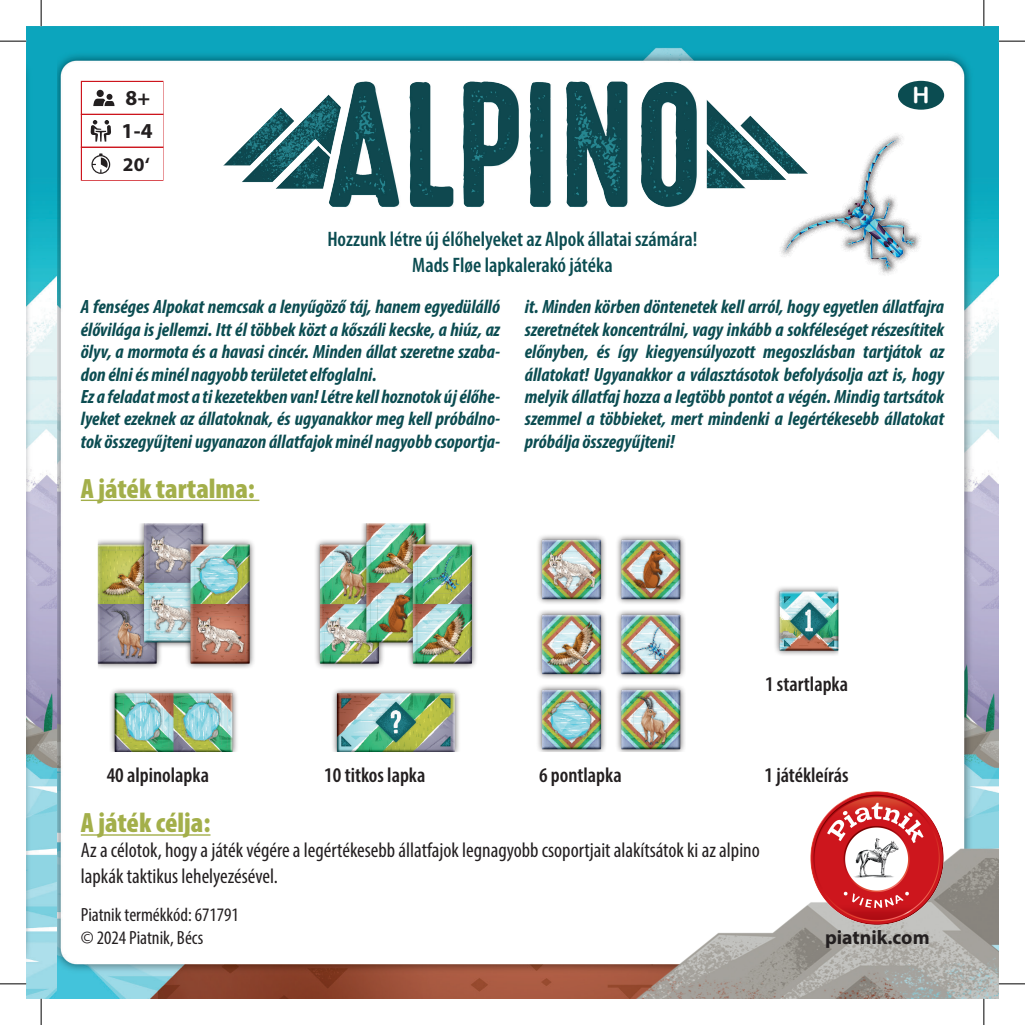
<style>
.page{position:relative;width:1025px;height:1025px;background:#fff}
.page>*{position:absolute;margin:0;border:0;box-sizing:border-box;transform-origin:0 0}
.t1{font:900 condensed 28px "Myriad Pro";color:#a3af4a}
.t2{font:22.4px "Arial Rounded MT Bold";color:#fff}
.t3{font:700 21.35px/32.9px "Myriad Pro";color:#231f20}
.t4{font:condensed 21px/25.2px "Myriad Pro";color:#231f20}
.t5{font:600 condensed 21px/25.2px "Myriad Pro";color:#0b4c51;text-align:center}
.t6{font:600 condensed 21px "Myriad Pro";color:#231f20}
.t7{font:700 19.78px "Myriad Pro";color:#231f20}
.t8{font:700 19.43px "Myriad Pro";color:#231f20}
.t9{font:italic 700 condensed 19.25px/22.4px "Myriad Pro";color:#0b4c51}
.t10{font:condensed 19.07px/23.4px "Myriad Pro";color:#231f20}
</style>
<div class="page">
<img style="left:56px;top:26px;width:943px;height:973px">
<img style="left:598px;top:809px;width:401px;height:190px">
<img style="left:26px;top:26px;width:30px;height:973px">
<img style="left:806px;top:787px;width:142px;height:137px">
<img style="left:767px;top:88px;width:177px;height:209px">
<img style="left:173px;top:73px;width:679px;height:148px">
<img style="left:78px;top:517px;width:779px;height:240px">
<svg style="left:81px;top:81px;width:82px;height:100px"></svg>
<div style="left:898px;top:81px;width:46px;height:29px;background:#0b4c51;border-radius:50%"></div>
<hr style="left:81px;top:500px;width:178px;height:1px;background:#a3af4a">
<hr style="left:81px;top:834px;width:129px;height:2px;background:#a3af4a">
<svg style="left:0;top:41px;width:26px;height:1px"></svg>
<svg style="left:999px;top:41px;width:26px;height:1px"></svg>
<svg style="left:0;top:983px;width:26px;height:1px"></svg>
<svg style="left:999px;top:983px;width:26px;height:1px"></svg>
<svg style="left:41px;top:0;width:1px;height:26px"></svg>
<svg style="left:41px;top:999px;width:1px;height:26px"></svg>
<svg style="left:983px;top:0;width:1px;height:26px"></svg>
<svg style="left:983px;top:999px;width:1px;height:26px"></svg>
<p class="t3" style="left:122px;top:81px;width:33px">8+<br>1-4</p>
<p class="t8" style="left:123px;top:152px;width:29px">20‘</p>
<p class="t5" style="left:327px;top:226px;width:372px">Hozzunk létre új élőhelyeket az Alpok állatai számára!<br>Mads Fløe lapkalerakó játéka</p>
<p class="t2" style="left:912px;top:82px;width:18px">H</p>
<p class="t9" style="left:81px;top:295px;width:421px">A fenséges Alpokat nemcsak a lenyűgöző táj, hanem egyedülálló élővilága is jellemzi. Itt él többek közt a kőszáli kecske, a hiúz, az ölyv, a mormota és a havasi cincér. Minden állat szeretne szaba&shy;don élni és minél nagyobb területet elfoglalni.<br>Ez a feladat most a ti kezetekben van! Létre kell hoznotok új élőhe&shy;lyeket ezeknek az állatoknak, és ugyanakkor meg kell próbálno&shy;tok összegyűjteni ugyanazon állatfajok minél nagyobb csoportja-</p>
<p class="t9" style="left:525px;top:295px;width:421px;text-align:justify">it. Minden körben döntenetek kell arról, hogy egyetlen állatfajra szeretnétek koncentrálni, vagy inkább a sokféleséget részesítitek előnyben, és így kiegyensúlyozott megoszlásban tartjátok az állatokat! Ugyanakkor a választásotok befolyásolja azt is, hogy melyik állatfaj hozza a legtöbb pontot a végén. Mindig tartsátok szemmel a többieket, mert mindenki a legértékesebb állatokat próbálja összegyűjteni!</p>
<h1 class="t1" style="left:81px;top:470px;width:176px">A játék tartalma:</h1>
<p class="t6" style="left:107px;top:762px;width:104px">40 alpinolapka</p>
<p class="t6" style="left:324px;top:762px;width:103px">10 titkos lapka</p>
<p class="t6" style="left:539px;top:762px;width:84px">6 pontlapka</p>
<p class="t6" style="left:765px;top:671px;width:85px">1 startlapka</p>
<p class="t6" style="left:764px;top:762px;width:86px">1 játékleírás</p>
<h1 class="t1" style="left:81px;top:805px;width:131px">A játék célja:</h1>
<p class="t4" style="left:81px;top:837px;width:680px">Az a célotok, hogy a játék végére a legértékesebb állatfajok legnagyobb csoportjait alakítsátok ki az alpino lapkák taktikus lehelyezésével.</p>
<p class="t10" style="left:81px;top:902px;width:160px">Piatnik termékkód: 671791 © 2024 Piatnik, Bécs</p>
<p class="t7" style="left:825px;top:924px;width:106px">piatnik.com</p>
</div>
